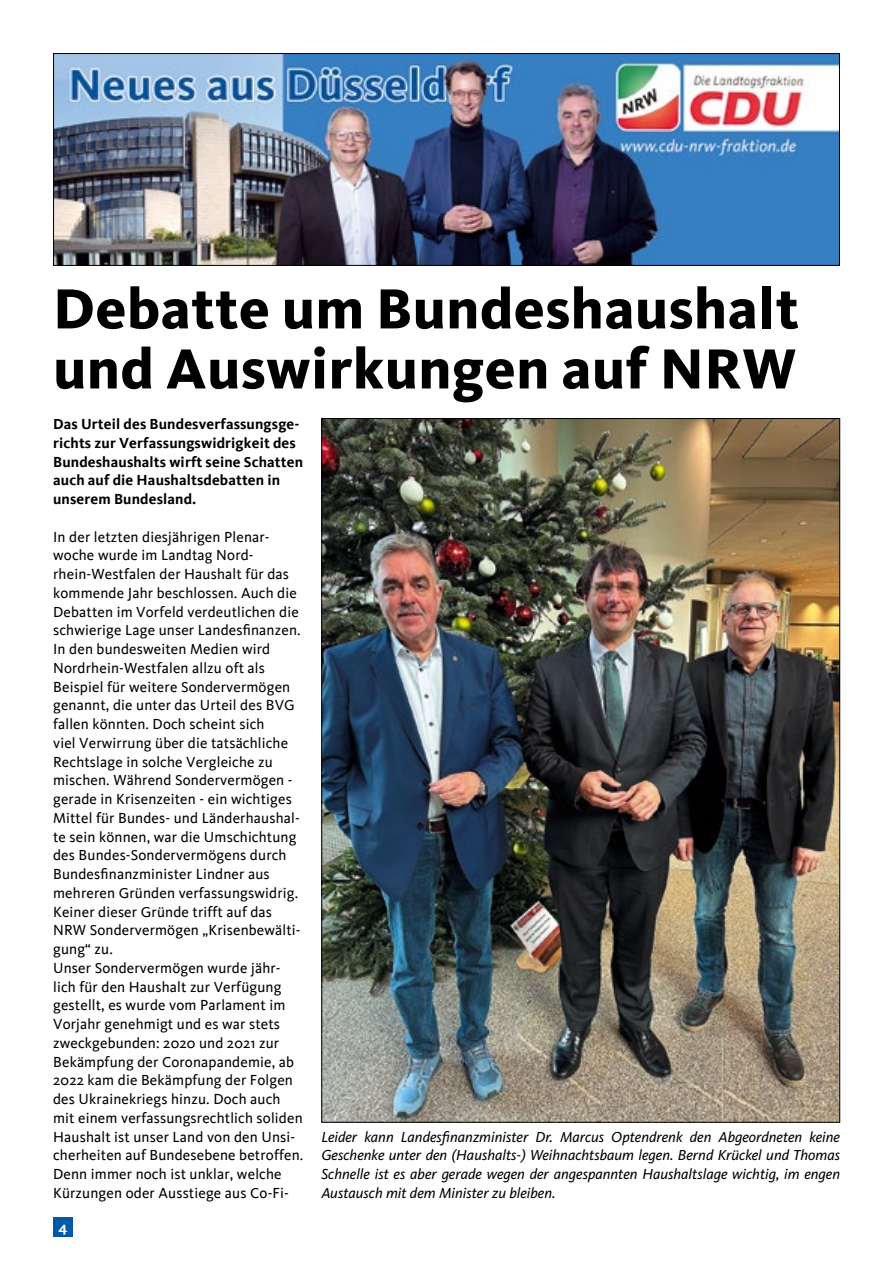
<style>
.page{position:relative;width:893px;height:1263px;background:#fff}
.page>*{position:absolute;margin:0;border:0;box-sizing:border-box;transform-origin:0 0}
.t1{font:800 58.5px/60px "Kievit";letter-spacing:.01em;color:#000}
.t2{font:15px/18.8px "Kievit";letter-spacing:.01em;color:#000}
.t3{font:italic 15px/18.8px "Kievit OT";color:#000;text-align:justify}
.t4{font:700 15px/18.8px "Kievit";letter-spacing:.01em;color:#000}
.t5{font:700 15px "Kievit";color:#fff}
</style>
<div class="page">
<img style="left:55px;top:55px;width:783px;height:209px">
<div style="left:53px;top:53px;width:787px;height:213px;border:1px solid #000"></div>
<div style="left:53px;top:1217px;width:20px;height:20px;background:#005aa9"></div>
<img style="left:323px;top:420px;width:515px;height:701px">
<h1 class="t1" style="left:53px;top:278px;width:747px">Debatte um Bundeshaushalt und Auswirkungen auf NRW</h1>
<p class="t4" style="left:53px;top:415px;width:252px">Das U rteil des Bundesverfassungsge&shy;richts zur Verfassungswidrigkeit des Bundeshaushalts wirft seine Schatten auch auf die Haushaltsdebatten in unserem Bundesland.</p>
<p class="t2" style="left:53px;top:527px;width:252px">In der letzten diesjährigen Plenar&shy;woche wurde im Landtag Nord&shy;rhein-Westfalen der Haushalt für das kommende Jahr beschlossen. Auch die Debatten im Vorfeld verdeutlichen die schwierige Lage unser Landesfinanzen.<br>In den bundesweiten Medien wird Nordrhein-Westfalen allzu oft als Beispiel für weitere Sondervermögen genannt, die unter das Urteil des BVG fallen könnten. Doch scheint sich<br>viel Verwirrung über die tatsächliche Rechtslage in solche Vergleiche zu mischen. Während Sondervermögen - gerade in Krisenzeiten - ein wichtiges Mittel für Bundes- und Länderhaushal&shy;te sein können, war die Umschichtung des Bundes-Sondervermögens durch Bundesfinanzminister Lindner aus mehreren Gründen verfassungswidrig.<br>Keiner dieser Gründe trifft auf das NRW Sondervermögen „Krisenbewälti&shy;gung“ zu.<br>Unser Sondervermögen wurde jähr&shy;lich für den Haushalt zur Verfügung gestellt, es wurde vom Parlament im Vorjahr genehmigt und es war stets zweckgebunden: 2020 und 2021 zur Bekämpfung der Coronapandemie, ab 2022 kam die Bekämpfung der Folgen des Ukrainekriegs hinzu. Doch auch mit einem verfassungsrechtlich soliden Haushalt ist unser Land von den Unsi&shy;cherheiten auf Bundesebene betroffen.<br>Denn immer noch ist unklar, welche Kürzungen oder Ausstiege aus Co-Fi-</p>
<p class="t5" style="left:59px;top:1218px;width:11px">4</p>
<p class="t3" style="left:321px;top:1127px;width:520px">Leider kann Landesfinanzminister Dr. Marcus Optendrenk den Abgeordneten keine Geschenke unter den (Haushalts-) Weihnachtsbaum legen. Bernd Krückel und Thomas Schnelle ist es aber gerade wegen der angespannten Haushaltslage wichtig, im engen Austausch mit dem Minister zu bleiben.</p>
</div>
